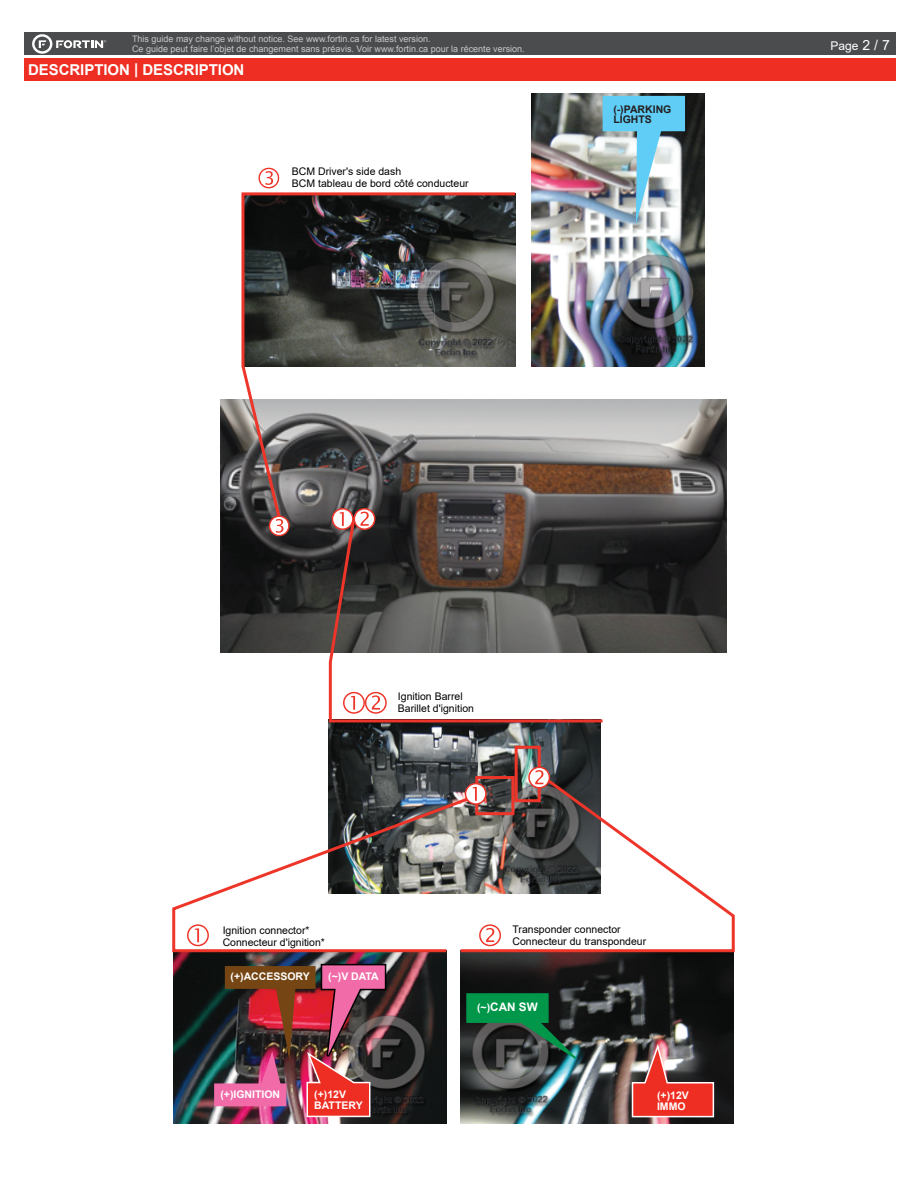
<style>
.page{position:relative;width:918px;height:1188px;background:#fff}
.page>*{position:absolute;margin:0;border:0;box-sizing:border-box;transform-origin:0 0}
.t1{font:700 15px "Arial";letter-spacing:-.005em;color:#fff}
.t2{font:12px "Arial";color:#fff}
.t3{font:700 11.7px "Arial";color:#fff}
.t4{font:10.5px/12px "Arial";color:#000001}
.t5{font:700 10.5px/10.5px "Arial";color:#fff}
.t6{font:700 10.5px/10.5px "Arial";color:#231f20}
.t7{font:9px/9.8px "Arial";color:#c7c8ca}
.s1{font-size:13.95px}
.s2{font-size:10.5px}
</style>
<div class="page">
<div style="left:24px;top:33px;width:872px;height:22px;background:#4b4c4d"></div>
<div style="left:24px;top:58px;width:872px;height:23px;background:#ee2e22"></div>
<svg style="left:32px;top:34px;width:74px;height:20px"></svg>
<img style="left:221px;top:399px;width:506px;height:253px">
<img style="left:532px;top:93px;width:173px;height:273px">
<img style="left:461px;top:954px;width:272px;height:170px">
<img style="left:174px;top:954px;width:272px;height:170px">
<img style="left:328px;top:724px;width:273px;height:68px">
<svg style="left:327px;top:514px;width:279px;height:210px"></svg>
<svg style="left:240px;top:192px;width:278px;height:329px;background:#696564"></svg>
<img style="left:602px;top:95px;width:84px;height:135px">
<svg style="left:343px;top:692px;width:44px;height:22px"></svg>
<svg style="left:332px;top:508px;width:43px;height:22px"></svg>
<svg style="left:259px;top:168px;width:20px;height:20px"></svg>
<svg style="left:269px;top:516px;width:21px;height:20px"></svg>
<div style="left:515px;top:746px;width:26px;height:56px;border:3px solid #ee3529"></div>
<svg style="left:172px;top:792px;width:286px;height:162px"></svg>
<svg style="left:458px;top:770px;width:277px;height:184px"></svg>
<svg style="left:465px;top:783px;width:22px;height:22px"></svg>
<svg style="left:528px;top:767px;width:22px;height:21px"></svg>
<svg style="left:466px;top:992px;width:121px;height:76px;background:#24563e"></svg>
<img style="left:631px;top:1041px;width:84px;height:77px">
<img style="left:213px;top:963px;width:174px;height:155px">
<p class="t7" style="left:132px;top:34px;width:394px">This guide may change without notice. See www.fortin.ca for latest version.<br>Ce guide peut faire l’objet de changement sans préavis. Voir www.fortin.ca pour la récente version.</p>
<h1 class="t1" style="left:28px;top:59px;width:218px">DESCRIPTION | DESCRIPTION</h1>
<p class="t4" style="left:292px;top:165px;width:178px">BCM Driver's side dash<br>BCM tableau de bord côté conducteur</p>
<p class="t6" style="left:613px;top:104px;width:60px">(-)PARKING<br>LIGHTS</p>
<p class="t2" style="left:831px;top:38px;width:61px">Page <span class="s1">2 / 7</span></p>
<p class="t4" style="left:398px;top:690px;width:78px">Ignition Barrel<br>Barillet d'ignition</p>
<p class="t4" style="left:223px;top:924px;width:104px">Ignition connector*<br>Connecteur d'ignition*</p>
<p class="t5" style="left:231px;top:971px;width:81px">(+)ACCESSORY</p>
<p class="t5" style="left:328px;top:971px;width:52px">(~)V DATA</p>
<p class="t5" style="left:220px;top:1090px;width:61px">(+)IGNITION</p>
<p class="t5" style="left:314px;top:1089px;width:50px">(+)12V<br>BATTERY</p>
<p class="t4" style="left:513px;top:923px;width:135px">Transponder connector<br>Connecteur du transpondeur</p>
<p class="t3" style="left:477px;top:999px;width:62px"><span class="s2">(~)</span>CAN SW</p>
<p class="t5" style="left:657px;top:1090px;width:33px">(+)12V<br>IMMO</p>
</div>
